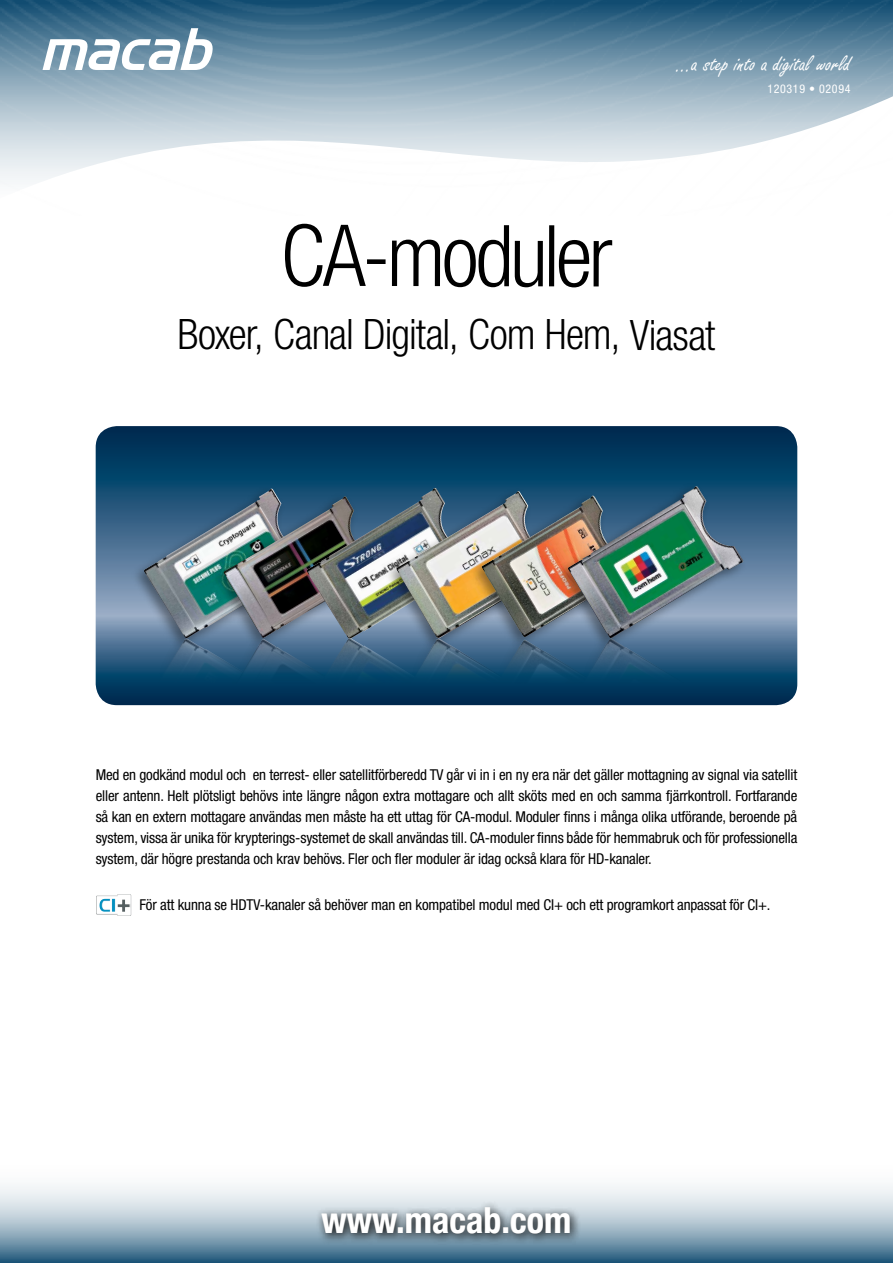
<style>
.page{position:relative;width:893px;height:1263px;background:#fff}
.page>*{position:absolute;margin:0;border:0;box-sizing:border-box;transform-origin:0 0}
.t1{font:300 condensed 85.5px "Helvetica Neue";letter-spacing:-.045em;color:#000}
.t2{font:300 condensed 42px "Helvetica Neue";letter-spacing:-.025em;color:#000}
.t3{font:700 condensed 36px "Helvetica Neue";color:#fff}
.t4{font:24px "Freestyle Script";color:#fff}
.t5{font:condensed 15px/21px "Helvetica Neue";letter-spacing:-.01em;color:#000;text-align:justify}
.t6{font:condensed 12px "Helvetica Neue";letter-spacing:.05em;color:#fff}
</style>
<div class="page">
<svg style="left:0;top:1185px;width:893px;height:78px;background:#a0b7c6"></svg>
<img style="left:0;top:0;width:893px;height:184px">
<svg style="left:43px;top:28px;width:170px;height:42px"></svg>
<svg style="left:315px;top:1201px;width:266px;height:44px;background:#84929b"></svg>
<svg style="left:96px;top:426px;width:701px;height:279px;background:#184a6e"></svg>
<div style="left:131px;top:484px;width:190px;height:167px;background:#000;opacity:.4"></div>
<img style="left:237px;top:489px;width:34px;height:3px">
<div style="left:211px;top:492px;width:181px;height:159px;background:#000;opacity:.4"></div>
<img style="left:224px;top:496px;width:160px;height:139px">
<img style="left:355px;top:488px;width:29px;height:52px">
<div style="left:384px;top:487px;width:185px;height:164px;background:#000;opacity:.4"></div>
<img style="left:396px;top:491px;width:159px;height:143px">
<div style="left:469px;top:492px;width:175px;height:158px;background:#000;opacity:.4"></div>
<img style="left:482px;top:496px;width:73px;height:138px">
<div style="left:555px;top:482px;width:192px;height:169px;background:#000;opacity:.4"></div>
<img style="left:568px;top:486px;width:128px;height:90px">
<div style="left:132px;top:634px;width:187px;height:154px;background:#000;opacity:.4"></div>
<img style="left:144px;top:639px;width:67px;height:137px">
<div style="left:211px;top:635px;width:181px;height:150px;background:#000;opacity:.4"></div>
<img style="left:307px;top:638px;width:78px;height:138px">
<div style="left:385px;top:634px;width:181px;height:152px;background:#000;opacity:.4"></div>
<img style="left:397px;top:638px;width:73px;height:136px">
<div style="left:470px;top:635px;width:170px;height:147px;background:#000;opacity:.4"></div>
<img style="left:483px;top:640px;width:73px;height:130px">
<div style="left:556px;top:634px;width:188px;height:157px;background:#000;opacity:.4"></div>
<img style="left:568px;top:639px;width:136px;height:140px">
<img style="left:96px;top:894px;width:35px;height:22px">
<h3 class="t4" style="left:677px;top:51px;width:175px">...a step into a digital world</h3>
<p class="t6" style="left:767px;top:82px;width:84px">120319 • 02094</p>
<h1 class="t1" style="left:281px;top:207px;width:333px">CA-moduler</h1>
<h2 class="t2" style="left:177px;top:310px;width:539px">Boxer, Canal Digital, Com Hem, Viasat</h2>
<p class="t5" style="left:96px;top:764px;width:703px">Med en godkänd modul och en terrest- eller satellitförberedd TV går vi in i en ny era när det gäller mottagning av signal via satellit eller antenn. Helt plötsligt behövs inte längre någon extra mottagare och allt sköts med en och samma fjärrkontroll. Fortfarande så kan en extern mottagare användas men måste ha ett uttag för CA-modul. Moduler finns i många olika utförande, beroende på system, vissa är unika för krypterings-systemet de skall användas till. CA-moduler finns både för hemmabruk och för professionella system, där högre prestanda och krav behövs. Fler och fler moduler är idag också klara för HD-kanaler.</p>
<p class="t5" style="left:139px;top:894px;width:633px">För att kunna se HDTV-kanaler så behöver man en kompatibel modul med CI+ och ett programkort anpassat för CI+.</p>
<h3 class="t3" style="left:321px;top:1198px;width:251px">www.macab.com</h3>
</div>
